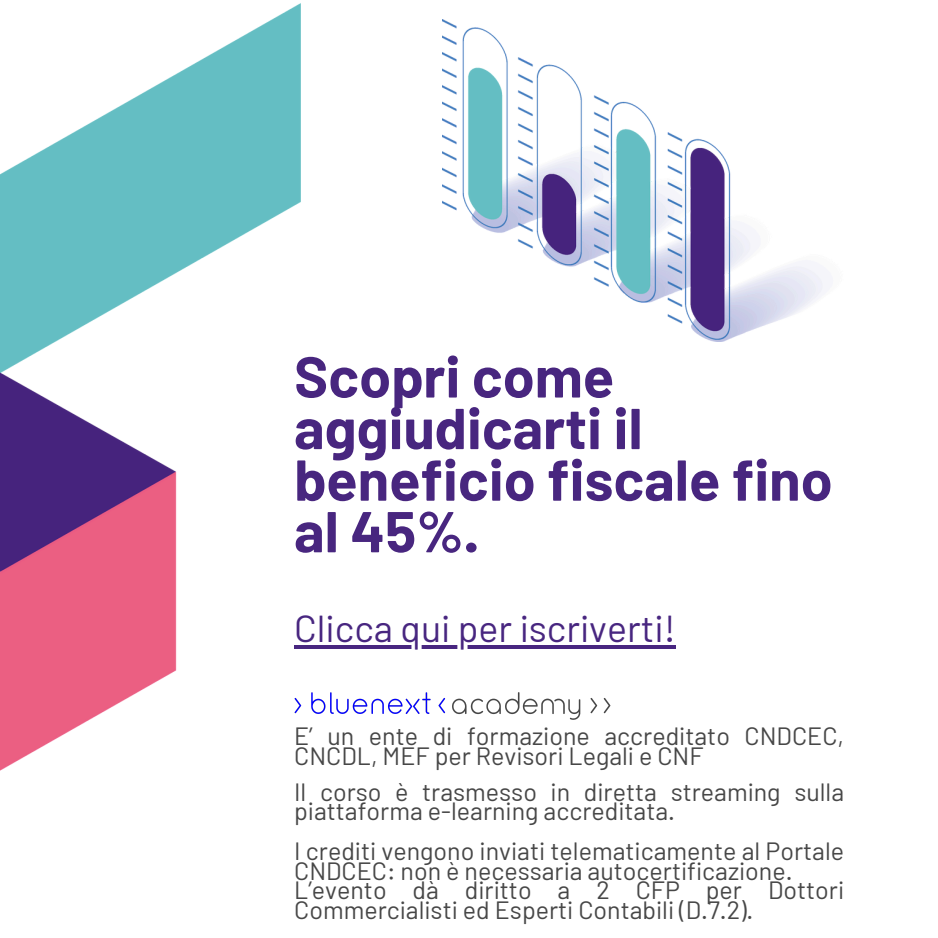
<style>
.page{position:relative;width:938px;height:938px;background:#fff}
.page>*{position:absolute;margin:0;border:0;box-sizing:border-box;transform-origin:0 0}
.t1{font:700 57.5px/51.5px "Barlow";color:#48267f}
.t2{font:37.5px "Barlow";color:#482680}
.t3{font:25px/19.8px "Barlow";color:#474747}
</style>
<div class="page">
<img style="left:0;top:3px;width:300px;height:768px">
<img style="left:442px;top:19px;width:381px;height:322px">
<svg style="left:294px;top:644px;width:381px;height:4px;fill:#482680"></svg>
<img style="left:270px;top:671px;width:341px;height:69px">
<h2 class="t1" style="left:294px;top:349px;width:540px">Scopri come aggiudicarti il beneficio fiscale fino al 45%.</h2>
<h1 class="t2" style="left:294px;top:604px;width:383px">Clicca qui per iscriverti!</h1>
<p class="t3" style="left:294px;top:725px;width:551px">E’ un ente di formazione accreditato CNDCEC,<br>CNCDL, MEF per Revisori Legali e CNF</p>
<p class="t3" style="left:294px;top:780px;width:551px">Il corso è trasmesso in diretta streaming sulla piattaforma e-learning accreditata.</p>
<p class="t3" style="left:294px;top:840px;width:551px">I crediti vengono inviati telematicamente al Portale<br>CNDCEC: non è necessaria autocertificazione.</p>
<p class="t3" style="left:294px;top:879px;width:551px">L’evento dà diritto a 2 CFP per Dottori<br>Commercialisti ed Esperti Contabili (D.7.2).</p>
</div>
